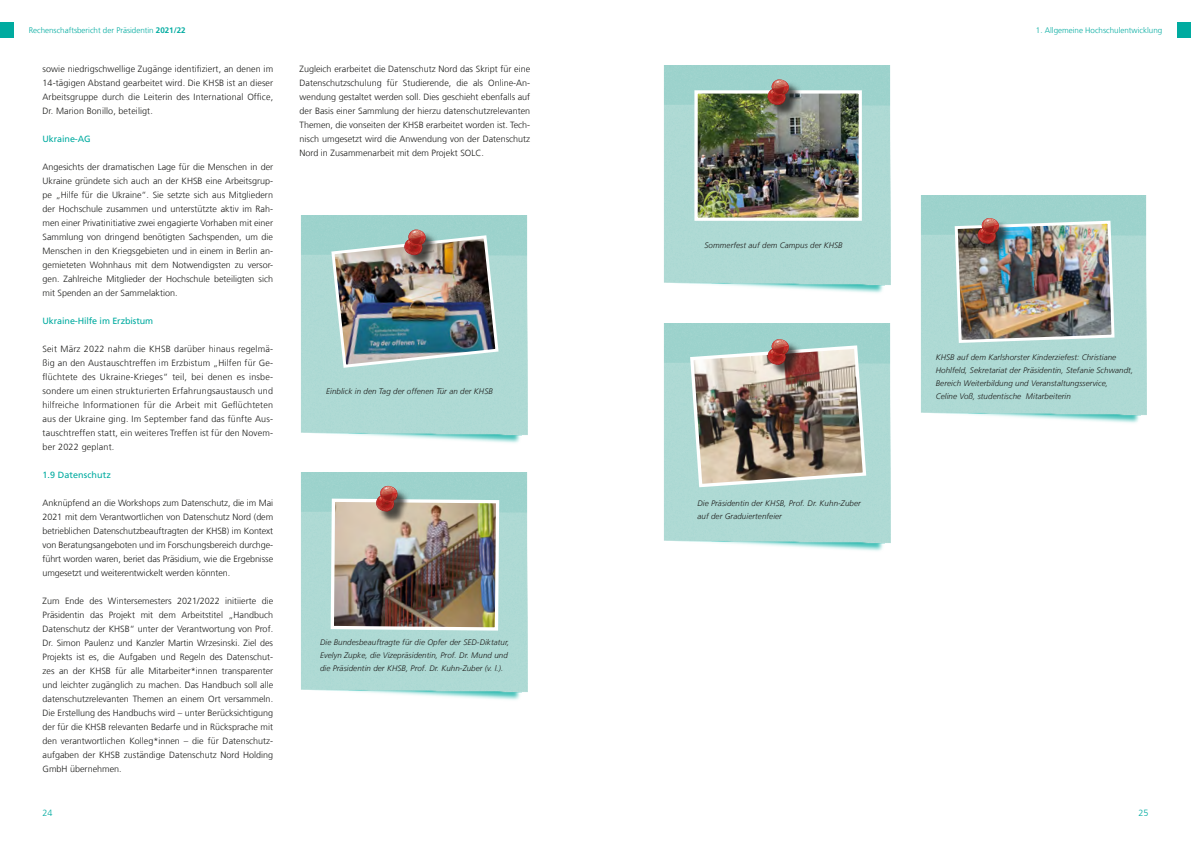
<style>
.page{position:relative;width:1191px;height:842px;background:#fff}
.page>*{position:absolute;margin:0;border:0;box-sizing:border-box;transform-origin:0 0}
.t1{font:300 9px/14px "Frutiger LT Com";color:#1d1d1b;text-align:justify}
.t2{font:9px "Frutiger LT Com";letter-spacing:-.01em;color:#00aba0}
.t3{font:9px "Frutiger LT Com";letter-spacing:.01em;color:#00aba0}
.t4{font:300 9px "Frutiger LT Com";color:#00aba0}
.t5{font:italic 300 8px/13px "Frutiger LT Com";letter-spacing:.01em;color:#1d1d1b}
.t6{font:300 8px "Frutiger LT Com";color:#00aba0}
.s1{font-weight:700}
</style>
<div class="page">
<div style="left:1176px;top:23px;width:15px;height:15px;background:#00aba0"></div>
<div style="left:0;top:23px;width:14px;height:15px;background:#00aba0"></div>
<img style="left:301px;top:215px;width:227px;height:228px">
<img style="left:664px;top:65px;width:227px;height:228px">
<img style="left:664px;top:324px;width:227px;height:227px">
<img style="left:301px;top:472px;width:227px;height:228px">
<img style="left:921px;top:196px;width:226px;height:227px">
<img style="left:698px;top:94px;width:160px;height:123px">
<div style="left:694px;top:90px;width:168px;height:131px;border:3px solid #fff"></div>
<img style="left:330px;top:229px;width:170px;height:140px">
<div style="left:769px;top:81px;width:32px;height:36px;background:#1d1d1b;opacity:.75"></div>
<svg style="left:767px;top:79px;width:22px;height:26px"></svg>
<img style="left:688px;top:339px;width:180px;height:150px">
<img style="left:329px;top:486px;width:172px;height:146px">
<img style="left:953px;top:218px;width:163px;height:126px">
<p class="t6" style="left:29px;top:26px;width:158px">Rechenschaftsbericht der Präsidentin <span class="s1">2021/22</span></p>
<p class="t6" style="left:1036px;top:26px;width:128px">1. Allgemeine Hochschulentwicklung</p>
<p class="t1" style="left:300px;top:62px;width:232px">Zugleich erarbeitet die Datenschutz Nord das Skript für eine Datenschutzschulung für Studierende, die als Online-An&shy;wendung gestaltet werden soll. Dies geschieht ebenfalls auf der Basis einer Sammlung der hierzu datenschutzrelevanten Themen, die vonseiten der KHSB erarbeitet worden ist. Tech&shy;nisch umgesetzt wird die Anwendung von der Datenschutz Nord in Zusammenarbeit mit dem Projekt SOLC.</p>
<p class="t1" style="left:43px;top:62px;width:232px">sowie niedrigschwellige Zugänge identifiziert, an denen im 14-tägigen Abstand gearbeitet wird. Die KHSB ist an dieser Arbeitsgruppe durch die Leiterin des International Office, Dr. Marion Bonillo, beteiligt.</p>
<p class="t2" style="left:43px;top:134px;width:50px">Ukraine-AG</p>
<p class="t1" style="left:43px;top:160px;width:232px">Angesichts der dramatischen Lage für die Menschen in der Ukraine gründete sich auch an der KHSB eine Arbeitsgrup&shy;pe „Hilfe für die Ukraine“. Sie setzte sich aus Mitgliedern der Hochschule zusammen und unterstützte aktiv im Rah&shy;men einer Privatinitiative zwei engagierte Vorhaben mit einer Sammlung von dringend benötigten Sachspenden, um die Menschen in den Kriegsgebieten und in einem in Berlin an&shy;gemieteten Wohnhaus mit dem Notwendigsten zu versor&shy;gen. Zahlreiche Mitglieder der Hochschule beteiligten sich mit Spenden an der Sammelaktion.</p>
<p class="t2" style="left:43px;top:316px;width:112px">Ukraine-Hilfe im Erzbistum</p>
<p class="t1" style="left:43px;top:342px;width:232px">Seit März 2022 nahm die KHSB darüber hinaus regelmä&shy;ßig an den Austauschtreffen im Erzbistum „Hilfen für Ge&shy;flüchtete des Ukraine-Krieges“ teil, bei denen es insbe&shy;sondere um einen strukturierten Erfahrungsaustausch und hilfreiche Informationen für die Arbeit mit Geflüchteten aus der Ukraine ging. Im September fand das fünfte Aus&shy;tauschtreffen statt, ein weiteres Treffen ist für den Novem&shy;ber 2022 geplant.</p>
<p class="t3" style="left:43px;top:470px;width:70px">1.9 Datenschutz</p>
<p class="t1" style="left:43px;top:496px;width:232px">Anknüpfend an die Workshops zum Datenschutz, die im Mai 2021 mit dem Verantwortlichen von Datenschutz Nord (dem betrieblichen Datenschutzbeauftragten der KHSB) im Kontext von Beratungsangeboten und im Forschungsbereich durchge&shy;führt worden waren, beriet das Präsidium, wie die Ergebnisse umgesetzt und weiterentwickelt werden könnten.</p>
<p class="t1" style="left:43px;top:594px;width:232px">Zum Ende des Wintersemesters 2021/2022 initiierte die Präsidentin das Projekt mit dem Arbeitstitel „Handbuch Datenschutz der KHSB“ unter der Verantwortung von Prof.<br>Dr. Simon Paulenz und Kanzler Martin Wrzesinski. Ziel des Projekts ist es, die Aufgaben und Regeln des Datenschut&shy;zes an der KHSB für alle Mitarbeiter*innen transparenter und leichter zugänglich zu machen. Das Handbuch soll alle datenschutzrelevanten Themen an einem Ort versammeln.<br>Die Erstellung des Handbuchs wird – unter Berücksichtigung der für die KHSB relevanten Bedarfe und in Rücksprache mit den verantwortlichen Kolleg*innen – die für Datenschutz&shy;aufgaben der KHSB zuständige Datenschutz Nord Holding GmbH übernehmen.</p>
<p class="t5" style="left:704px;top:238px;width:140px">Sommerfest auf dem Campus der KHSB</p>
<p class="t5" style="left:935px;top:350px;width:199px">KHSB auf dem Karlshorster Kinderziefest: Christiane Hohlfeld, Sekretariat der Präsidentin, Stefanie Schwandt, Bereich Weiterbildung und Veranstaltungsservice,<br>Celine Voß, studentische Mitarbeiterin</p>
<p class="t5" style="left:326px;top:385px;width:168px">Einblick in den Tag der offenen Tür an der KHSB</p>
<p class="t5" style="left:697px;top:497px;width:165px">Die Präsidentin der KHSB, Prof. Dr. Kuhn-Zuber auf der Graduiertenfeier</p>
<p class="t5" style="left:320px;top:636px;width:191px">Die Bundesbeauftragte für die Opfer der SED-Diktatur,<br>Evelyn Zupke, die Vizepräsidentin, Prof. Dr. Mund und die Präsidentin der KHSB, Prof. Dr. Kuhn-Zuber (v. l.).</p>
<p class="t4" style="left:43px;top:807px;width:12px">24</p>
<p class="t4" style="left:1138px;top:807px;width:12px">25</p>
</div>
